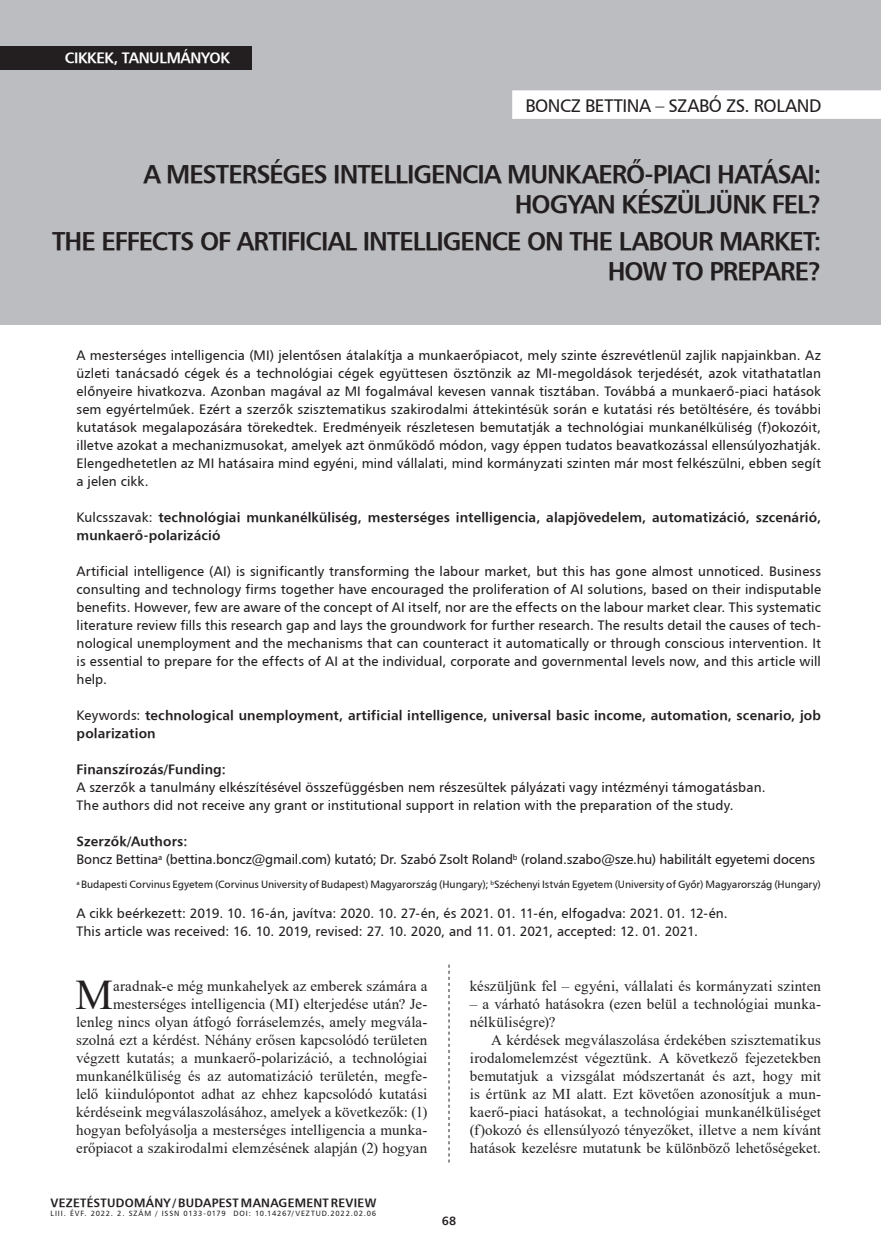
<style>
.page{position:relative;width:881px;height:1255px;background:#fff}
.page>*{position:absolute;margin:0;border:0;box-sizing:border-box;transform-origin:0 0}
.Iniciálé{font:42.15px "Times New Roman";color:#231f20}
.kenyérszöveg_opcioná{font:25.5px/29.2px "H Humanist 777 BT Bold";letter-spacing:-.04em;color:#231f20;text-align:right}
.kenyérszöveg_opcioná-2{font:18px "H Humanist 777 BT";letter-spacing:-.025em;color:#231f20}
.Iniciálé-2{font:15px/18px "Times New Roman";letter-spacing:.005em;color:#231f20;text-align:right}
.kenyérszöveg_opcioná-3{font:15px/18px "Times New Roman";letter-spacing:.005em;color:#231f20;text-align:justify}
.t1{font:15px "H Humanist 777 BT Bold";letter-spacing:-.025em;color:#fff}
.Kezdő_oldal_bevezető{font:13.5px/18px "H Humanist 777 BT";letter-spacing:.005em;color:#231f20;text-align:justify}
.Kezdő_oldal_bevezető-2{font:13.5px/18px "H Humanist 777 BT Bold";letter-spacing:.01em;color:#231f20}
.t2{font:12px "H Humanist 777 BT Bold";letter-spacing:.02em;color:#231f20}
.Lábjegyzet{font:10.5px "H Humanist 777 BT";letter-spacing:-.005em;color:#231f20}
.t3{font:7.5px "H Humanist 777 BT";letter-spacing:.11em;color:#231f20}
.s1{font-family:"H Humanist 777 BT"}
</style>
<div class="page">
<div style="left:0;top:0;width:880px;height:324px;background:#bcbdc0"></div>
<div style="left:0;top:46px;width:251px;height:23px;background:#231f20"></div>
<svg style="left:448px;top:964px;width:1px;height:198px"></svg>
<div style="left:512px;top:90px;width:368px;height:29px;background:#fff"></div>
<p class="t1" style="left:65px;top:49px;width:166px">CIKKEK, TANULMÁNYOK</p>
<p class="kenyérszöveg_opcioná-2" style="left:525px;top:94px;width:297px">BONCZ BETTINA – SZABÓ ZS. ROLAND</p>
<p class="kenyérszöveg_opcioná" style="left:143px;top:159px;width:679px">A MESTERSÉGES INTELLIGENCIA MUNKAERŐ-PIACI HATÁSAI:<br>HOGYAN KÉSZÜLJÜNK FEL?</p>
<p class="kenyérszöveg_opcioná" style="left:52px;top:226px;width:770px">THE EFFECTS OF ARTIFICIAL INTELLIGENCE ON THE LABOUR MARKET:<br>HOW TO PREPARE?</p>
<p class="Kezdő_oldal_bevezető" style="left:77px;top:346px;width:745px">A mesterséges intelligencia (MI) jelentősen átalakítja a munkaerőpiacot, mely szinte észrevétlenül zajlik napjainkban. Az üzleti tanácsadó cégek és a technológiai cégek együttesen ösztönzik az MI-megoldások terjedését, azok vitathatatlan előnyeire hivatkozva. Azonban magával az MI fogalmával kevesen vannak tisztában. Továbbá a munkaerő-piaci hatások sem egyértelműek. Ezért a szerzők szisztematikus szakirodalmi áttekintésük során e kutatási rés betöltésére, és további kutatások megalapozására törekedtek. Eredményeik részletesen bemutatják a technológiai munkanélküliség (f)okozóit, illetve azokat a mechanizmusokat, amelyek azt önműködő módon, vagy éppen tudatos beavatkozással ellensúlyozhatják.<br>Elengedhetetlen az MI hatásaira mind egyéni, mind vállalati, mind kormányzati szinten már most felkészülni, ebben segít a jelen cikk.</p>
<p class="Kezdő_oldal_bevezető-2" style="left:77px;top:508px;width:745px"><span class="s1">Kulcsszavak:</span> technológiai munkanélküliség, mesterséges intelligencia, alapjövedelem, automatizáció, szcenárió, munkaerő-polarizáció</p>
<p class="Kezdő_oldal_bevezető" style="left:77px;top:562px;width:745px">Artificial intelligence (AI) is significantly transforming the labour market, but this has gone almost unnoticed. Business consulting and technology firms together have encouraged the proliferation of AI solutions, based on their indisputable benefits. However, few are aware of the concept of AI itself, nor are the effects on the labour market clear. This systematic literature review fills this research gap and lays the groundwork for further research. The results detail the causes of tech&shy;nological unemployment and the mechanisms that can counteract it automatically or through conscious intervention. It is essential to prepare for the effects of AI at the individual, corporate and governmental levels now, and this article will help.</p>
<p class="Kezdő_oldal_bevezető-2" style="left:77px;top:706px;width:745px"><span class="s1">Keywords:</span> technological unemployment, artificial intelligence, universal basic income, automation, scenario, job polarization</p>
<p class="Kezdő_oldal_bevezető-2" style="left:77px;top:760px;width:151px">Finanszírozás/Funding:</p>
<p class="Kezdő_oldal_bevezető" style="left:77px;top:778px;width:690px">A szerzők a tanulmány elkészítésével összefüggésben nem részesültek pályázati vagy intézményi támogatásban.</p>
<p class="Kezdő_oldal_bevezető" style="left:77px;top:796px;width:658px">The authors did not receive any grant or institutional support in relation with the preparation of the study.</p>
<p class="Kezdő_oldal_bevezető-2" style="left:77px;top:832px;width:112px">Szerzők/Authors:</p>
<p class="Kezdő_oldal_bevezető" style="left:77px;top:850px;width:739px">Boncz Bettina<sup>a</sup> (bettina.boncz@gmail.com) kutató; Dr. Szabó Zsolt Roland<sup>b</sup> (roland.szabo@sze.hu) habilitált egyetemi docens</p>
<p class="Lábjegyzet" style="left:77px;top:878px;width:745px"><sup>a</sup> Budapesti Corvinus Egyetem (Corvinus University of Budapest) Magyarország (Hungary); <sup>b</sup>Széchenyi István Egyetem (University of Győr) Magyarország (Hungary)</p>
<p class="Kezdő_oldal_bevezető" style="left:77px;top:904px;width:652px">A cikk beérkezett: 2019. 10. 16-án, javítva: 2020. 10. 27-én, és 2021. 01. 11-én, elfogadva: 2021. 01. 12-én.</p>
<p class="Kezdő_oldal_bevezető" style="left:77px;top:922px;width:622px">This article was received: 16. 10. 2019, revised: 27. 10. 2020, and 11. 01. 2021, accepted: 12. 01. 2021.</p>
<p class="Iniciálé-2" style="left:76px;top:976px;width:352px">aradnak-e még munkahelyek az emberek számára a mesterséges intelligencia (MI) elterjedése után? Je&shy;lenleg nincs olyan átfogó forráselemzés, amely megvála&shy;szolná ezt a kérdést. Néhány erősen kapcsolódó területen végzett kutatás; a munkaerő-polarizáció, a technológiai munkanélküliség és az automatizáció területén, megfe&shy;lelő kiindulópontot adhat az ehhez kapcsolódó kutatási kérdéseink megválaszolásához, amelyek a következők: (1) hogyan befolyásolja a mesterséges intelligencia a munka&shy;erőpiacot a szakirodalmi elemzésének alapján (2) hogyan</p>
<p class="Iniciálé-2" style="left:469px;top:976px;width:352px">készüljünk fel – egyéni, vállalati és kormányzati szinten</p>
<p class="Iniciálé" style="left:75px;top:964px;width:39px">M</p>
<p class="Iniciálé-2" style="left:469px;top:994px;width:352px;text-align:left">– a várható hatásokra (ezen belül a technológiai munka&shy;nélküliségre)?</p>
<p class="kenyérszöveg_opcioná-3" style="left:469px;top:1030px;width:352px;text-indent:21px">A kérdések megválaszolása érdekében szisztematikus irodalomelemzést végeztünk. A következő fejezetekben bemutatjuk a vizsgálat módszertanát és azt, hogy mit is értünk az MI alatt. Ezt követően azonosítjuk a mun&shy;kaerő-piaci hatásokat, a technológiai munkanélküliséget (f)okozó és ellensúlyozó tényezőket, illetve a nem kívánt hatások kezelésre mutatunk be különböző lehetőségeket.</p>
<p class="t2" style="left:51px;top:1194px;width:327px">VEZETÉSTUDOMÁNY / BUDAPEST MANAGEMENT REVIEW</p>
<p class="t3" style="left:51px;top:1208px;width:327px">LIII. ÉVF. 2022. 2. SZÁM / ISSN 0133-0179 DOI: 10.14267/VEZTUD.2022.02.06</p>
<p class="t2" style="left:441px;top:1212px;width:16px">68</p>
</div>
